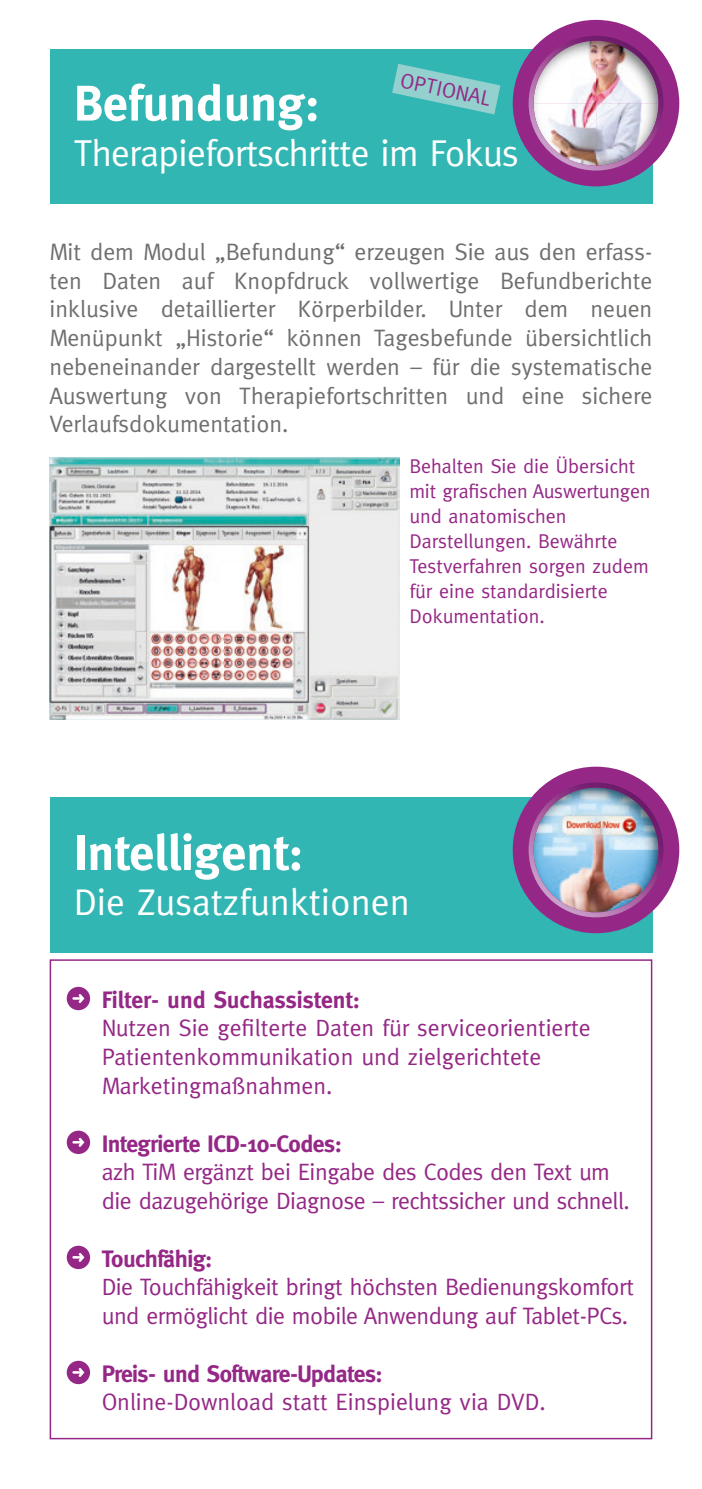
<style>
.page{position:relative;width:702px;height:1489px;background:#fff}
.page>*{position:absolute;margin:0;border:0;box-sizing:border-box;transform-origin:0 0}
.t1{font:700 50px "Meta";color:#fff}
.t2{font:37.5px "Meta";letter-spacing:-.02em;color:#fff}
.t3{font:37.5px "Meta";color:#fff}
.t4{font:23.75px/28.8px "Meta";color:#6f6f6e;text-align:justify}
.t5{font:23.75px/28.8px "Meta";letter-spacing:-.02em;color:#952886}
.t6{font:23.75px/28.8px "Meta";color:#952886}
.t7{font:21.25px "Meta";color:#952886}
.t8{font:20px/25px "Meta";color:#952886}
.s1{font-weight:700}
</style>
<div class="page">
<div style="left:50px;top:50px;width:602px;height:154px;background:#32b6b3"></div>
<div style="left:512px;top:20px;width:167px;height:166px;background:#952886;border-radius:50%"></div>
<img style="left:528px;top:36px;width:135px;height:134px">
<img style="left:534px;top:103px;width:6px;height:5px">
<img style="left:533px;top:108px;width:63px;height:58px">
<svg style="left:392px;top:64px;width:108px;height:50px"></svg>
<img style="left:50px;top:457px;width:349px;height:262px">
<div style="left:50px;top:959px;width:602px;height:480px;border:2px solid #952886"></div>
<div style="left:50px;top:796px;width:602px;height:156px;background:#32b6b3"></div>
<div style="left:512px;top:766px;width:167px;height:167px;background:#952886;border-radius:50%"></div>
<img style="left:528px;top:782px;width:135px;height:135px">
<img style="left:596px;top:849px;width:62px;height:63px">
<div style="left:67px;top:986px;width:23px;height:24px;background:#952886;border-radius:50%"></div>
<svg style="left:72px;top:994px;width:12px;height:8px"></svg>
<div style="left:67px;top:1130px;width:23px;height:23px;background:#952886;border-radius:50%"></div>
<svg style="left:72px;top:1138px;width:12px;height:8px"></svg>
<div style="left:67px;top:1245px;width:23px;height:23px;background:#952886;border-radius:50%"></div>
<svg style="left:72px;top:1253px;width:12px;height:8px"></svg>
<div style="left:67px;top:1360px;width:23px;height:23px;background:#952886;border-radius:50%"></div>
<svg style="left:72px;top:1368px;width:12px;height:8px"></svg>
<p class="t7" style="left:403px;top:68px;width:93px;rotate:12deg">OPTIONAL</p>
<p class="t1" style="left:74px;top:74px;width:247px">Befundung:</p>
<p class="t2" style="left:74px;top:131px;width:446px">Therapiefortschritte im Fokus</p>
<p class="t4" style="left:50px;top:237px;width:604px">Mit dem Modul „Befundung“ erzeugen Sie aus den erfass&shy;ten Daten auf Knopfdruck vollwertige Befundberichte inklusive detaillierter Körperbilder. Unter dem neuen Menüpunkt „Historie“ können Tagesbefunde übersichtlich nebeneinander dargestellt werden – für die systematische Auswertung von Therapiefortschritten und eine sichere Verlaufsdokumentation.</p>
<p class="t8" style="left:409px;top:453px;width:243px">Behalten Sie die Übersicht mit grafischen Auswertungen und anatomischen<br>Darstellungen. Bewährte<br>Testverfahren sorgen zudem für eine standardisierte<br>Dokumentation.</p>
<p class="t1" style="left:74px;top:823px;width:231px">Intelligent:</p>
<p class="t3" style="left:74px;top:880px;width:337px">Die Zusatzfunktionen</p>
<p class="t6" style="left:102px;top:984px;width:490px"><span class="s1">Filter- und Suchassistent:<br></span>Nutzen Sie gefilterte Daten für serviceorientierte Patientenkommunikation und zielgerichtete Marketingmaßnahmen.</p>
<p class="t5" style="left:102px;top:1128px;width:529px"><span class="s1">Integrierte ICD-10-Codes:<br></span>azh TiM ergänzt bei Eingabe des Codes den Text um die dazugehörige Diagnose – rechtssicher und schnell.</p>
<p class="t5" style="left:102px;top:1243px;width:533px"><span class="s1">Touchfähig:<br></span>Die Touchfähigkeit bringt höchsten Bedienungskomfort und ermöglicht die mobile Anwendung auf Tablet-PCs.</p>
<p class="t6" style="left:102px;top:1358px;width:445px"><span class="s1">Preis- und Software-Updates:<br></span>Online-Download statt Einspielung via DVD.</p>
</div>
